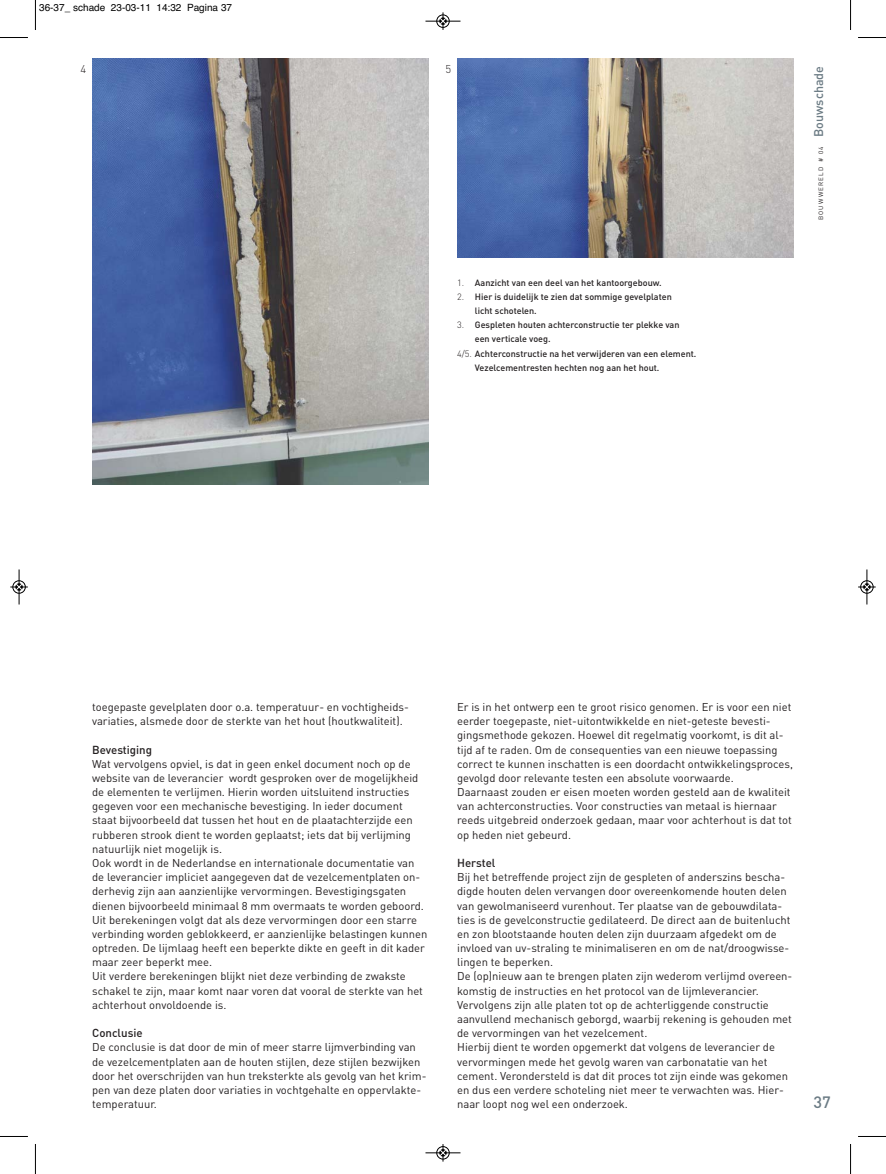
<style>
.page{position:relative;width:886px;height:1174px;background:#fff}
.page>*{position:absolute;margin:0;border:0;box-sizing:border-box;transform-origin:0 0}
.t1{font:500 16.25px "DIN";color:#6b7b84}
.t2{font:500 11.5px "DIN";color:#231f20}
.t3{font:11.25px/14.1px "DIN";color:#231f20}
.t4{font:300 11.25px "DIN";color:#231f20}
.t5{font:10px "Helvetica";color:#000}
.t6{font:500 9px/14.1px "DIN";color:#231f20}
.t7{font:6.25px "DIN";letter-spacing:.2em;color:#231f20}
.s1{font-weight:300}
.s2{font-weight:500;font-size:12.5px;color:#6b7b84}
</style>
<div class="page">
<img style="left:457px;top:59px;width:337px;height:198px">
<img style="left:92px;top:59px;width:337px;height:425px">
<hr style="left:35px;top:0;width:1px;height:30px;background:#000">
<svg style="left:0;top:37px;width:28px;height:1px"></svg>
<hr style="left:850px;top:0;width:1px;height:30px;background:#000">
<svg style="left:858px;top:37px;width:28px;height:1px"></svg>
<hr style="left:35px;top:1143px;width:1px;height:30px;background:#000">
<svg style="left:0;top:1136px;width:28px;height:1px"></svg>
<hr style="left:850px;top:1143px;width:1px;height:30px;background:#000">
<svg style="left:858px;top:1136px;width:28px;height:1px"></svg>
<div style="left:436px;top:14px;width:14px;height:14px;border:1px solid #fff;border-radius:50%"></div>
<hr style="left:425px;top:21px;width:35px;height:1px;background:#000">
<div style="left:437px;top:15px;width:12px;height:13px;border:1px solid #000;border-radius:50%"></div>
<svg style="left:440px;top:12px;width:6px;height:18px"></svg>
<div style="left:436px;top:1146px;width:14px;height:13px;border:1px solid #fff;border-radius:50%"></div>
<hr style="left:425px;top:1152px;width:35px;height:1px;background:#000">
<div style="left:437px;top:1146px;width:12px;height:13px;border:1px solid #000;border-radius:50%"></div>
<svg style="left:440px;top:1144px;width:6px;height:17px"></svg>
<div style="left:12px;top:580px;width:14px;height:13px;border:1px solid #fff;border-radius:50%"></div>
<hr style="left:19px;top:569px;width:1px;height:35px;background:#000">
<div style="left:13px;top:580px;width:12px;height:13px;border:1px solid #000;border-radius:50%"></div>
<svg style="left:10px;top:584px;width:18px;height:6px"></svg>
<hr style="left:867px;top:569px;width:1px;height:35px;background:#000">
<div style="left:860px;top:580px;width:13px;height:13px;border:1px solid #000;border-radius:50%"></div>
<svg style="left:858px;top:584px;width:18px;height:6px"></svg>
<p class="t5" style="left:39px;top:4px;width:194px">36-37_ schade 23-03-11 14:32 Pagina 37</p>
<p class="t4" style="left:80px;top:65px;width:7px">4</p>
<p class="t4" style="left:445px;top:65px;width:7px">5</p>
<p class="t6" style="left:457px;top:276px;width:206px"><span class="s1">1.</span> Aanzicht van een deel van het kantoorgebouw.</p>
<p class="t6" style="left:475px;top:290px;width:198px;text-indent:-18px"><span class="s1">2.</span> Hier is duidelijk te zien dat sommige gevelplaten licht schotelen.</p>
<p class="t6" style="left:457px;top:319px;width:224px"><span class="s1">3.</span> Gespleten houten achterconstructie ter plekke van</p>
<p class="t6" style="left:475px;top:333px;width:77px">een verticale voeg.</p>
<p class="t6" style="left:457px;top:347px;width:241px"><span class="s1">4/5.</span> Achterconstructie na het verwijderen van een element.</p>
<p class="t6" style="left:475px;top:361px;width:186px">Vezelcementresten hechten nog aan het hout.</p>
<p class="t7" style="left:819px;top:220px;width:156px;rotate:-90deg">BOUWWERELD # 04 <span class="s2">Bouwschade</span></p>
<p class="t3" style="left:92px;top:701px;width:318px">toegepaste gevelplaten door o.a. temperatuur- en vochtigheids - variaties, alsmede door de sterkte van het hout (houtkwaliteit).</p>
<p class="t2" style="left:92px;top:745px;width:61px">Bevestiging</p>
<p class="t3" style="left:92px;top:758px;width:337px">Wat vervolgens opviel, is dat in geen enkel document noch op de website van de leverancier wordt gesproken over de mogelijkheid de elementen te verlijmen. Hierin worden uitsluitend instructies gegeven voor een mechanische bevestiging. In ieder document staat bijvoorbeeld dat tussen het hout en de plaatachterzijde een rubberen strook dient te worden geplaatst; iets dat bij verlijming natuurlijk niet mogelijk is.<br>Ook wordt in de Nederlandse en internationale documentatie van de leverancier impliciet aangegeven dat de vezelcementplaten on&shy;derhevig zijn aan aanzienlijke vervormingen. Bevestigingsgaten dienen bijvoorbeeld minimaal 8 mm overmaats te worden geboord.<br>Uit berekeningen volgt dat als deze vervormingen door een starre verbinding worden geblokkeerd, er aanzienlijke belastingen kunnen optreden. De lijmlaag heeft een beperkte dikte en geeft in dit kader maar zeer beperkt mee.<br>Uit verdere berekeningen blijkt niet deze verbinding de zwakste schakel te zijn, maar komt naar voren dat vooral de sterkte van het achterhout onvoldoende is.</p>
<p class="t2" style="left:92px;top:1028px;width:52px">Conclusie</p>
<p class="t3" style="left:92px;top:1041px;width:336px">De conclusie is dat door de min of meer starre lijmverbinding van de vezelcementplaten aan de houten stijlen, deze stijlen bezwijken door het overschrijden van hun treksterkte als gevolg van het krim&shy;pen van deze platen door variaties in vochtgehalte en oppervlakte&shy;temperatuur.</p>
<p class="t3" style="left:457px;top:701px;width:337px">Er is in het ontwerp een te groot risico genomen. Er is voor een niet eerder toegepaste, niet-uitontwikkelde en niet-geteste bevesti&shy;gingsmethode gekozen. Hoewel dit regelmatig voorkomt, is dit al&shy;tijd af te raden. Om de consequenties van een nieuwe toepassing correct te kunnen inschatten is een doordacht ontwikkelingsproces, gevolgd door relevante testen een absolute voorwaarde.<br>Daarnaast zouden er eisen moeten worden gesteld aan de kwaliteit van achterconstructies. Voor constructies van metaal is hiernaar reeds uitgebreid onderzoek gedaan, maar voor achterhout is dat tot op heden niet gebeurd.</p>
<p class="t2" style="left:457px;top:858px;width:40px">Herstel</p>
<p class="t3" style="left:457px;top:871px;width:337px">Bij het betreffende project zijn de gespleten of anderszins bescha&shy;digde houten delen vervangen door overeenkomende houten delen van gewolmaniseerd vurenhout. Ter plaatse van de gebouwdilata&shy;ties is de gevelconstructie gedilateerd. De direct aan de buitenlucht en zon blootstaande houten delen zijn duurzaam afgedekt om de invloed van uv-straling te minimaliseren en om de nat/droogwisse&shy;lingen te beperken.<br>De (op)nieuw aan te brengen platen zijn wederom verlijmd overeen&shy;komstig de instructies en het protocol van de lijmleverancier.<br>Vervolgens zijn alle platen tot op de achterliggende constructie aanvullend mechanisch geborgd, waarbij rekening is gehouden met de vervormingen van het vezelcement.<br>Hierbij dient te worden opgemerkt dat volgens de leverancier de vervormingen mede het gevolg waren van carbonatatie van het cement. Verondersteld is dat dit proces tot zijn einde was gekomen en dus een verdere schoteling niet meer te verwachten was. Hier&shy;naar loopt nog wel een onderzoek.</p>
<h1 class="t1" style="left:813px;top:1096px;width:19px">37</h1>
</div>
